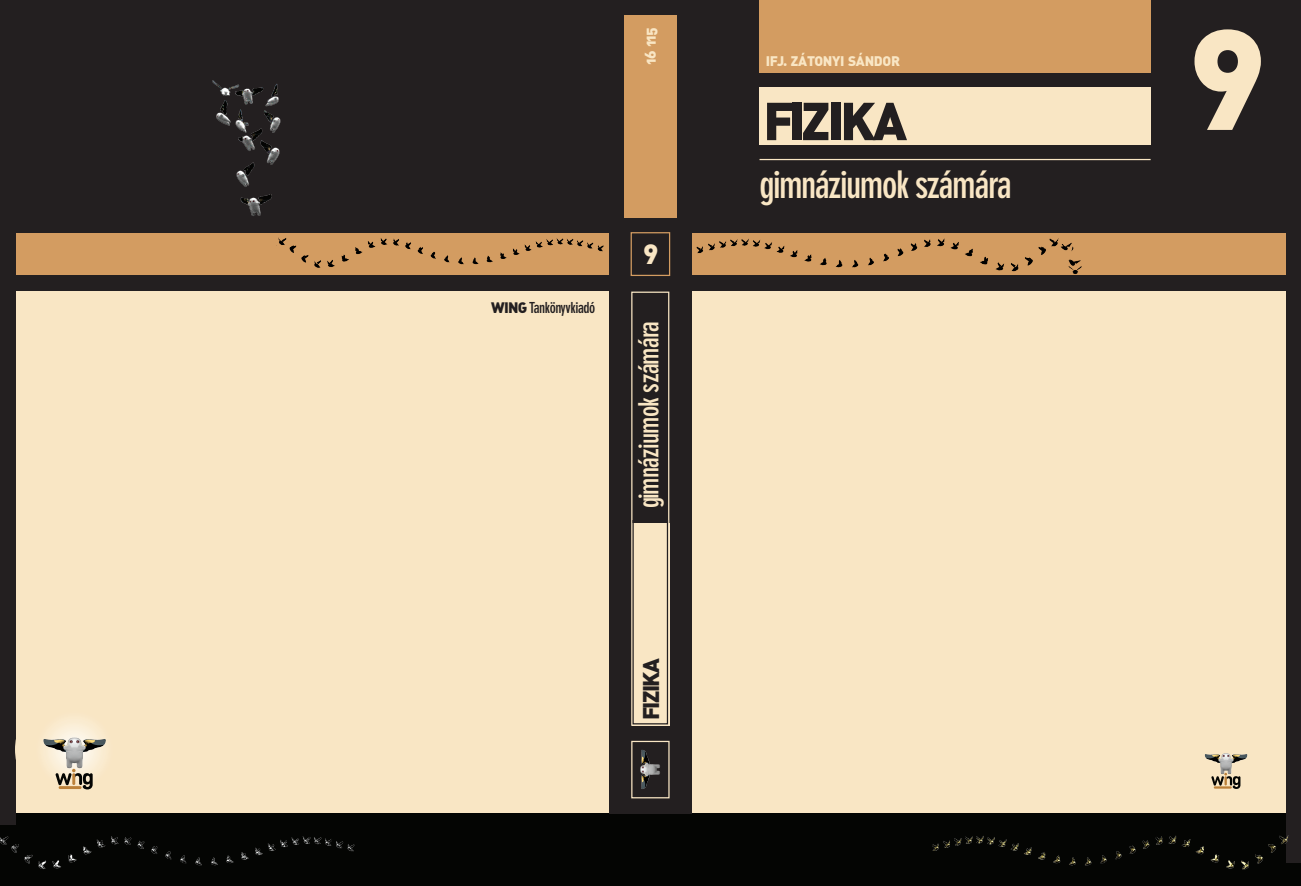
<style>
.page{position:relative;width:1301px;height:886px;background:#fff}
.page>*{position:absolute;margin:0;border:0;box-sizing:border-box;transform-origin:0 0}
.t1{font:140px "DIN Blk PFL";color:#f9e6c4}
.t2{font:52.5px "DIN Alt Blk PFL";letter-spacing:-.05em;color:#231f20}
.t3{font:700 37.5px "DIN Neuzeit Grotesk Cn PFL";letter-spacing:-.04em;color:#f9e6c4}
.t4{font:700 27.5px "DIN Neuzeit Grotesk Cn PFL";letter-spacing:-.03em;color:#f9e6c4}
.t5{font:27.5px "DIN Blk PFL";color:#f9e6c4}
.t6{font:22.5px "DIN Alt Blk PFL";letter-spacing:-.05em;color:#231f20}
.t7{font:700 15px "DIN Neuzeit Grotesk Cn PFL";letter-spacing:-.03em;color:#231f20}
.t8{font:15px "DIN Alt Blk PFL";color:#f9e6c4}
.t9{font:13.75px "DIN Alt Blk PFL";letter-spacing:-.005em;color:#f9e6c4}
.s1{font-family:"DIN Alt Blk PFL";font-weight:400}
</style>
<div class="page">
<div style="left:0;top:290px;width:1295px;height:523px;background:#f9e6c4"></div>
<div style="left:0;top:0;width:1300px;height:233px;background:#231f20"></div>
<div style="left:0;top:233px;width:1300px;height:45px;background:#d39c61"></div>
<div style="left:0;top:813px;width:1300px;height:73px;background:#040503"></div>
<div style="left:759px;top:0;width:391px;height:73px;background:#d39c61"></div>
<div style="left:0;top:275px;width:1300px;height:15px;background:#231f20"></div>
<div style="left:609px;top:0;width:83px;height:813px;background:#231f20"></div>
<div style="left:1285px;top:42px;width:15px;height:821px;background:#231f20"></div>
<div style="left:0;top:42px;width:15px;height:783px;background:#231f20"></div>
<div style="left:624px;top:15px;width:53px;height:203px;background:#d39c61"></div>
<img style="left:696px;top:238px;width:386px;height:36px">
<img style="left:276px;top:237px;width:328px;height:31px">
<img style="left:932px;top:834px;width:356px;height:36px">
<img style="left:0;top:823px;width:355px;height:46px">
<img style="left:640px;top:750px;width:20px;height:39px">
<div style="left:759px;top:88px;width:391px;height:57px;background:#f9e6c4"></div>
<div style="left:631px;top:523px;width:38px;height:203px;background:#f9e6c4"></div>
<hr style="left:759px;top:159px;width:391px;height:1px;background:#f9e6c4">
<img style="left:1204px;top:753px;width:44px;height:31px">
<img style="left:43px;top:720px;width:63px;height:55px">
<svg style="left:55px;top:769px;width:38px;height:20px"></svg>
<svg style="left:1211px;top:773px;width:29px;height:16px"></svg>
<img style="left:212px;top:80px;width:69px;height:136px">
<div style="left:631px;top:741px;width:38px;height:57px;border:1px solid #f9e6c4"></div>
<div style="left:631px;top:292px;width:38px;height:434px;border:1px solid #f9e6c4"></div>
<div style="left:632px;top:520px;width:36px;height:204px;border:1px solid #231f20"></div>
<div style="left:630px;top:232px;width:40px;height:44px;border:1px solid #d39c61"></div>
<p class="t8" style="left:640px;top:65px;width:39px;rotate:-90deg">16 115</p>
<p class="t7" style="left:491px;top:299px;width:106px"><span class="s1">WING</span> Tankönyvkiadó</p>
<p class="t5" style="left:643px;top:235px;width:16px">9</p>
<p class="t4" style="left:632px;top:508px;width:189px;rotate:-90deg">gimnáziumok számára</p>
<p class="t6" style="left:636px;top:719px;width:63px;rotate:-90deg">FIZIKA</p>
<p class="t9" style="left:765px;top:52px;width:135px">IFJ. ZÁTONYI SÁNDOR</p>
<p class="t2" style="left:763px;top:86px;width:145px">FIZIKA</p>
<p class="t3" style="left:759px;top:163px;width:254px">gimnáziumok számára</p>
<p class="t1" style="left:1188px;top:-14px;width:76px">9</p>
</div>
